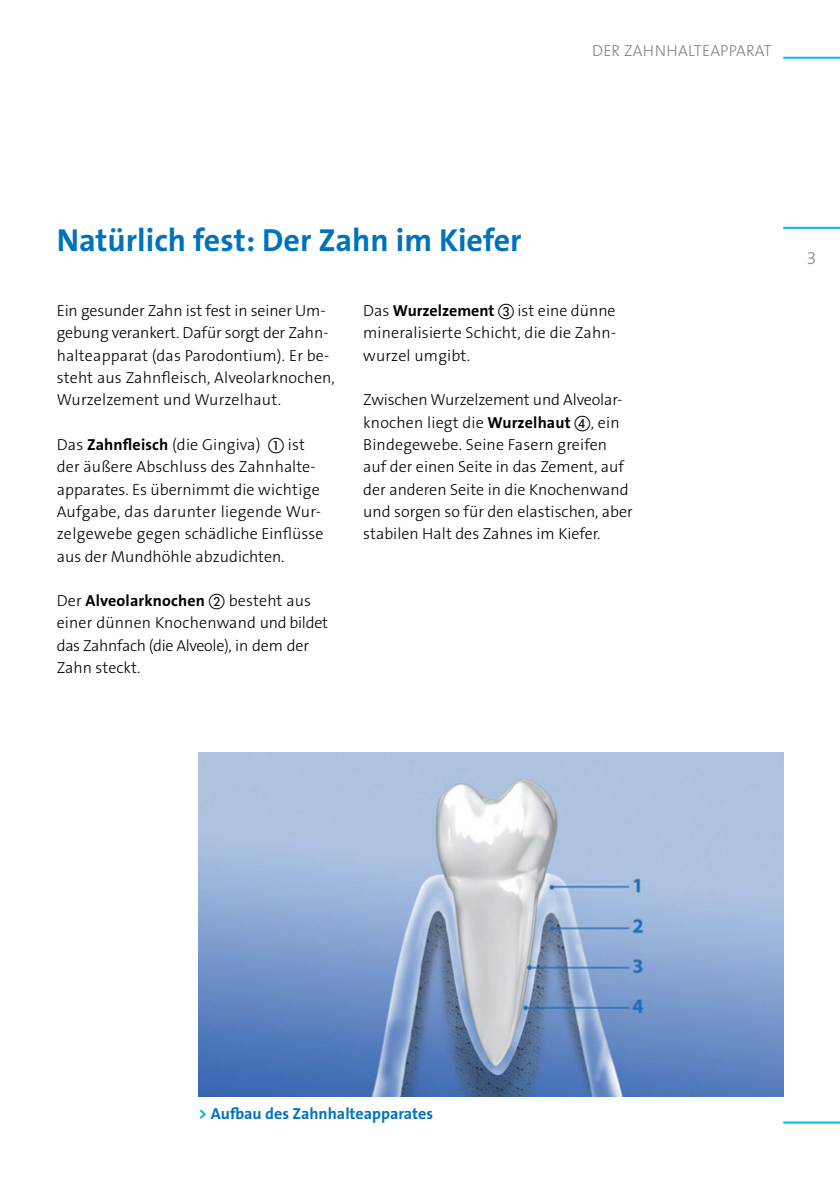
<style>
.page{position:relative;width:840px;height:1191px;background:#fff}
.page>*{position:absolute;margin:0;border:0;box-sizing:border-box;transform-origin:0 0}
.t1{font:700 32px "The Sans B Plus W7";color:#0072bc}
.t2{font:300 18px "The Sans B Plus W3";color:#808285}
.t3{font:300 16px/22.4px "The Sans B Plus W3";color:#000}
.t4{font:700 16px "The Sans B Plus W7";letter-spacing:.01em;color:#000}
.t5{font:700 16px "The Sans B Plus W7";color:#0072bc}
.t6{font:300 16px "The Sans B Plus W3";letter-spacing:.015em;color:#808285}
.s1{font-family:"The Sans B Plus W7";font-weight:700}
.s2{font-family:"European Pi One";font-weight:400}
.s3{font-family:"The Sans B Plus W3";font-weight:300}
.s4{color:#00aeef}
</style>
<div class="page">
<hr style="left:782px;top:57px;width:57px;height:2px;background:#00b7f1">
<hr style="left:782px;top:227px;width:57px;height:2px;background:#00b7f1">
<hr style="left:782px;top:1121px;width:57px;height:2px;background:#00b7f1">
<img style="left:198px;top:752px;width:584px;height:344px">
<p class="t6" style="left:592px;top:40px;width:181px">DER ZAHNHALTEAPPARAT</p>
<h1 class="t1" style="left:57px;top:219px;width:466px">Natürlich fest: Der Zahn im Kiefer</h1>
<p class="t3" style="left:57px;top:299px;width:279px">Ein gesunder Zahn ist fest in seiner Um&shy;gebung verankert. Dafür sorgt der Zahn&shy;halteapparat (das Parodontium). Er be&shy;steht aus Zahnfleisch, Alveolarknochen, Wurzelzement und Wurzelhaut.</p>
<p class="t3" style="left:57px;top:433px;width:268px">Das <span class="s1">Zahnfleisch</span> (die Gingiva) <span class="s2">a</span> ist der äußere Abschluss des Zahnhalte&shy;apparates. Es übernimmt die wichtige Aufgabe, das darunter liegende Wur&shy;zelgewebe gegen schädliche Einflüsse aus der Mundhöhle abzudichten.</p>
<p class="t4" style="left:57px;top:590px;width:256px"><span class="s3">Der</span> Alveolarknochen <span class="s2">b</span> <span class="s3">besteht aus</span></p>
<p class="t3" style="left:57px;top:612px;width:272px">einer dünnen Knochenwand und bildet das Zahnfach (die Alveole), in dem der<br>Zahn steckt.</p>
<p class="t3" style="left:363px;top:299px;width:254px;text-align:justify">Das <span class="s1">Wurzelzement</span> <span class="s2">c</span> ist eine dünne mineralisierte Schicht, die die Zahn&shy;wurzel umgibt.</p>
<p class="t3" style="left:363px;top:389px;width:271px">Zwischen Wurzelzement und Alveolar&shy;knochen liegt die <span class="s1">Wurzelhaut</span> <span class="s2">d</span>, ein Bindegewebe. Seine Fasern greifen auf der einen Seite in das Zement, auf der anderen Seite in die Knochenwand und sorgen so für den elastischen, aber stabilen Halt des Zahnes im Kiefer.</p>
<p class="t2" style="left:806px;top:246px;width:11px">3</p>
<p class="t5" style="left:198px;top:1103px;width:236px"><span class="s4">&gt;</span> Aufbau des Zahnhalteapparates</p>
</div>
